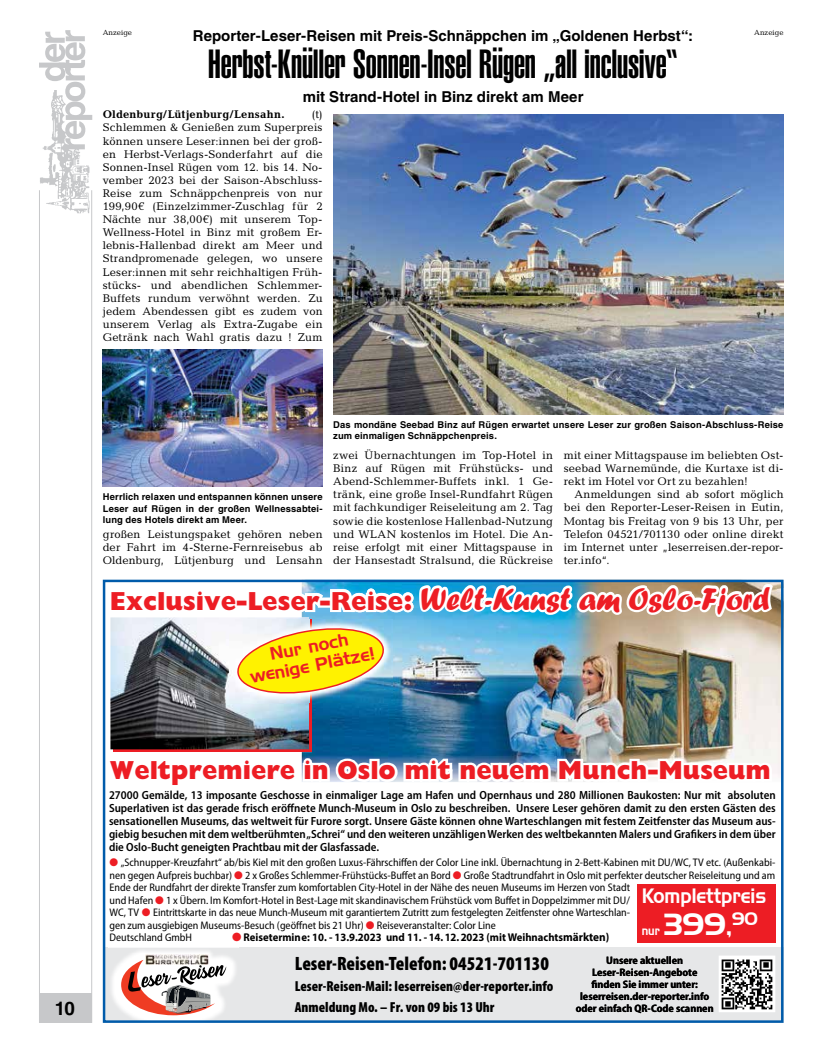
<style>
.page{position:relative;width:819px;height:1053px;background:#fff}
.page>*{position:absolute;margin:0;border:0;box-sizing:border-box;transform-origin:0 0}
.t1{font:40px "Helvetica LT Std Ultra Comp";letter-spacing:-.005em;color:#000}
.t2{font:29.62px "Handel Gothic BT";color:#fff}
.t3{font:800 26.25px "Gill Sans";color:#ed1d24;scale:.96 1}
.t4{font:800 26.25px "Gill Sans";color:#ed1d24;scale:.95 1}
.t5{font:20.25px "Handel Gothic BT";color:#fff;scale:.9 1}
.t6{font:900 condensed 19.38px "Myriad Pro";color:#000}
.t7{font:700 18.75px "Helvetica LT Std";color:#000}
.t8{font:17.38px/19px "Handel Gothic BT";color:#ed1d24;text-align:center}
.t9{font:700 15px "Helvetica LT Std";color:#000}
.t10{font:900 condensed 14.5px/21px "Myriad Pro";color:#000}
.t11{font:12.12px "Handel Gothic BT";color:#fff;scale:.9 1}
.t12{font:600 semi-condensed 11.88px/13.1px "Myriad Pro";color:#000;text-align:justify}
.t13{font:11.25px/13.1px "Candida Std";letter-spacing:.01em;color:#000;text-align:justify}
.t14{font:700 11.25px "Myriad Pro";color:#000;scale:.95 1}
.t15{font:700 11.25px "Candida Std";letter-spacing:.015em;color:#000}
.t16{font:semi-condensed 11px/12.5px "Myriad Pro";color:#000}
.t17{font:700 semi-condensed 10.88px/12.1px "Myriad Pro";color:#000;text-align:center}
.t18{font:700 condensed 9.75px "Myriad Pro";color:#000}
.t19{font:700 9.38px/11.2px "Helvetica LT Std";letter-spacing:.015em;color:#000}
.t20{font:7.5px "Candida Std";color:#000}
.s1{font-family:"Forte";font-weight:400;font-size:32.5px}
.s2{color:#ed1d24}
.s3{font-size:11.88px}
</style>
<div class="page">
<div style="left:39px;top:993px;width:53px;height:29px;background:#c7c8ca"></div>
<hr style="left:91px;top:190px;width:1px;height:832px;background:#c7c8ca">
<hr style="left:39px;top:190px;width:1px;height:832px;background:#c7c8ca">
<img style="left:39px;top:149px;width:51px;height:65px">
<svg style="left:39px;top:30px;width:53px;height:119px"></svg>
<img style="left:389px;top:619px;width:391px;height:157px">
<div style="left:312px;top:727px;width:77px;height:24px;background:#005992"></div>
<div style="left:103px;top:947px;width:680px;height:75px;background:#e6e7e8"></div>
<img style="left:719px;top:956px;width:56px;height:56px">
<img style="left:109px;top:947px;width:129px;height:54px">
<img style="left:115px;top:953px;width:118px;height:66px">
<svg style="left:121px;top:959px;width:105px;height:56px;background:#c5a8a4"></svg>
<img style="left:145px;top:954px;width:63px;height:10px">
<div style="left:637px;top:883px;width:138px;height:59px;background:#ed1d24"></div>
<img style="left:301px;top:751px;width:473px;height:31px">
<svg style="left:113px;top:727px;width:199px;height:25px"></svg>
<img style="left:110px;top:727px;width:199px;height:22px">
<img style="left:109px;top:582px;width:666px;height:145px">
<div style="left:103px;top:579px;width:680px;height:443px;border:2px solid #005baa"></div>
<img style="left:103px;top:349px;width:219px;height:137px">
<img style="left:333px;top:115px;width:450px;height:300px">
<p class="t9" style="left:193px;top:26px;width:502px">Reporter-Leser-Reisen mit Preis-Schnäppchen im „Goldenen Herbst“:</p>
<p class="t1" style="left:208px;top:41px;width:472px">Herbst-Knüller Sonnen-Insel Rügen „all inclusive“</p>
<p class="t9" style="left:303px;top:87px;width:282px">mit Strand-Hotel in Binz direkt am Meer</p>
<p class="t20" style="left:103px;top:28px;width:31px">Anzeige</p>
<p class="t20" style="left:754px;top:28px;width:31px">Anzeige</p>
<p class="t15" style="left:103px;top:108px;width:183px">Oldenburg/Lütjenburg/Lensahn.</p>
<p class="t13" style="left:103px;top:108px;width:221px;text-indent:209px">(t)<br>Schlemmen &amp; Genießen zum Superpreis können unsere Leser:innen bei der groß&shy;en Herbst-Verlags-Sonderfahrt auf die Sonnen-Insel Rügen vom 12. bis 14. No&shy;vember 2023 bei der Saison-Abschluss-Reise zum Schnäppchenpreis von nur 199,90€ (Einzelzimmer-Zuschlag für 2<br>Nächte nur 38,00€) mit unserem Top-Wellness-Hotel in Binz mit großem Er&shy;lebnis-Hallenbad direkt am Meer und Strandpromenade gelegen, wo unsere Leser:innen mit sehr reichhaltigen Früh&shy;stücks- und abendlichen Schlemmer-Buffets rundum verwöhnt werden. Zu jedem Abendessen gibt es zudem von unserem Verlag als Extra-Zugabe ein Getränk nach Wahl gratis dazu ! Zum</p>
<p class="t19" style="left:103px;top:491px;width:221px;text-align:justify">Herrlich relaxen und entspannen können unsere Leser auf Rügen in der großen Wellnessabtei&shy;lung des Hotels direkt am Meer.</p>
<p class="t13" style="left:103px;top:527px;width:221px">großen Leistungspaket gehören neben der Fahrt im 4-Sterne-Fernreisebus ab Oldenburg, Lütjenburg und Lensahn</p>
<p class="t19" style="left:333px;top:418px;width:451px">Das mondäne Seebad Binz auf Rügen erwartet unsere Leser zur großen Saison-Abschluss-Reise zum einmaligen Schnäppchenpreis.</p>
<p class="t13" style="left:333px;top:448px;width:221px">zwei Übernachtungen im Top-Hotel in Binz auf Rügen mit Frühstücks- und Abend-Schlemmer-Buffets inkl. 1 Ge&shy;tränk, eine große Insel-Rundfahrt Rügen mit fachkundiger Reiseleitung am 2. Tag sowie die kostenlose Hallenbad-Nutzung und WLAN kostenlos im Hotel. Die An&shy;reise erfolgt mit einer Mittagspause in der Hansestadt Stralsund, die Rückreise</p>
<p class="t13" style="left:563px;top:448px;width:221px">mit einer Mittagspause im beliebten Ost-</p>
<p class="t13" style="left:563px;top:461px;width:221px">seebad Warnemünde, die Kurtaxe ist di-</p>
<p class="t13" style="left:563px;top:475px;width:186px">rekt im Hotel vor Ort zu bezahlen!</p>
<p class="t13" style="left:574px;top:488px;width:211px">Anmeldungen sind ab sofort möglich</p>
<p class="t13" style="left:563px;top:501px;width:221px">bei den Reporter-Leser-Reisen in Eutin,</p>
<p class="t13" style="left:563px;top:514px;width:221px">Montag bis Freitag von 9 bis 13 Uhr, per</p>
<p class="t13" style="left:563px;top:527px;width:221px">Telefon 04521/701130 oder online direkt</p>
<p class="t13" style="left:563px;top:540px;width:221px">im Internet unter „leserreisen.der-repor-</p>
<p class="t13" style="left:563px;top:553px;width:47px">ter.info“.</p>
<p class="t3" style="left:110px;top:585px;width:689px">Exclusive-Leser-Reise: <span class="s1">Welt-Kunst am Oslo-Fjord</span></p>
<p class="t8" style="left:245px;top:649px;width:128px;rotate:-11deg">Nur noch wenige Plätze!</p>
<p class="t4" style="left:110px;top:755px;width:697px">Weltpremiere in Oslo mit neuem Munch-Museum</p>
<p class="t12" style="left:109px;top:788px;width:668px">27000 Gemälde, 13 imposante Geschosse in einmaliger Lage am Hafen und Opernhaus und 280 Millionen Baukosten: Nur mit absoluten Superlativen ist das gerade frisch eröffnete Munch-Museum in Oslo zu beschreiben. Unsere Leser gehören damit zu den ersten Gästen des sensationellen Museums, das weltweit für Furore sorgt. Unsere Gäste können ohne Warteschlangen mit festem Zeitfenster das Museum aus&shy;giebig besuchen mit dem weltberühmten „Schrei“ und den weiteren unzähligen Werken des weltbekannten Malers und Grafikers in dem über die Oslo-Bucht geneigten Prachtbau mit der Glasfassade.</p>
<p class="t16" style="left:109px;top:856px;width:667px"><span class="s2">●</span> „Schnupper-Kreuzfahrt“ ab/bis Kiel mit den großen Luxus-Fährschiffen der Color Line inkl. Übernachtung in 2-Bett-Kabinen mit DU/WC, TV etc. (Außenkabi&shy;nen gegen Aufpreis buchbar) <span class="s2">●</span> 2 x Großes Schlemmer-Frühstücks-Buffet an Bord <span class="s2">●</span> Große Stadtrundfahrt in Oslo mit perfekter deutscher Reiseleitung und am Ende der Rundfahrt der direkte Transfer zum komfortablen City-Hotel in der Nähe des neuen Museums im Herzen von Stadt<br>und Hafen <span class="s2">●</span> 1 x Übern. Im Komfort-Hotel in Best-Lage mit skandinavischem Frühstück vom Buffet in Doppelzimmer mit DU/<br>WC, TV <span class="s2">●</span> Eintrittskarte in das neue Munch-Museum mit garantiertem Zutritt zum festgelegten Zeitfenster ohne Warteschlan-<br>gen zum ausgiebigen Museums-Besuch (geöffnet bis 21 Uhr) <span class="s2">●</span> Reiseveranstalter: Color Line<br>Deutschland GmbH</p>
<p class="t5" style="left:641px;top:883px;width:140px">Komplettpreis</p>
<p class="t11" style="left:641px;top:923px;width:22px">nur</p>
<p class="t2" style="left:664px;top:906px;width:95px">399,<sup>90</sup></p>
<p class="t14" style="left:232px;top:930px;width:398px"><span class="s2">●</span> Reisetermine: 10. - 13.9.2023 und 11. - 14. 12. 2023 (mit Weihnachts<span class="s3">märkten)</span></p>
<p class="t17" style="left:575px;top:954px;width:139px">Unsere aktuellen<br>Leser-Reisen-Angebote<br>finden Sie immer unter: leserreisen.der-reporter.info oder einfach QR-Code scannen</p>
<p class="t6" style="left:294px;top:952px;width:256px">Leser-Reisen-Telefon: 04521-701130</p>
<p class="t10" style="left:294px;top:976px;width:260px">Leser-Reisen-Mail: leserreisen@der-reporter.info<br>Anmeldung Mo. – Fr. von 09 bis 13 Uhr</p>
<p class="t7" style="left:55px;top:996px;width:22px">10</p>
<p class="t18" style="left:288px;top:1006px;width:461px">„Alle Leser-Reisen werden von erstklassigen Busunternehmen als Reiseveranstalter durchgeführt – der Reporter ist lediglich Vermittler!“</p>
</div>
